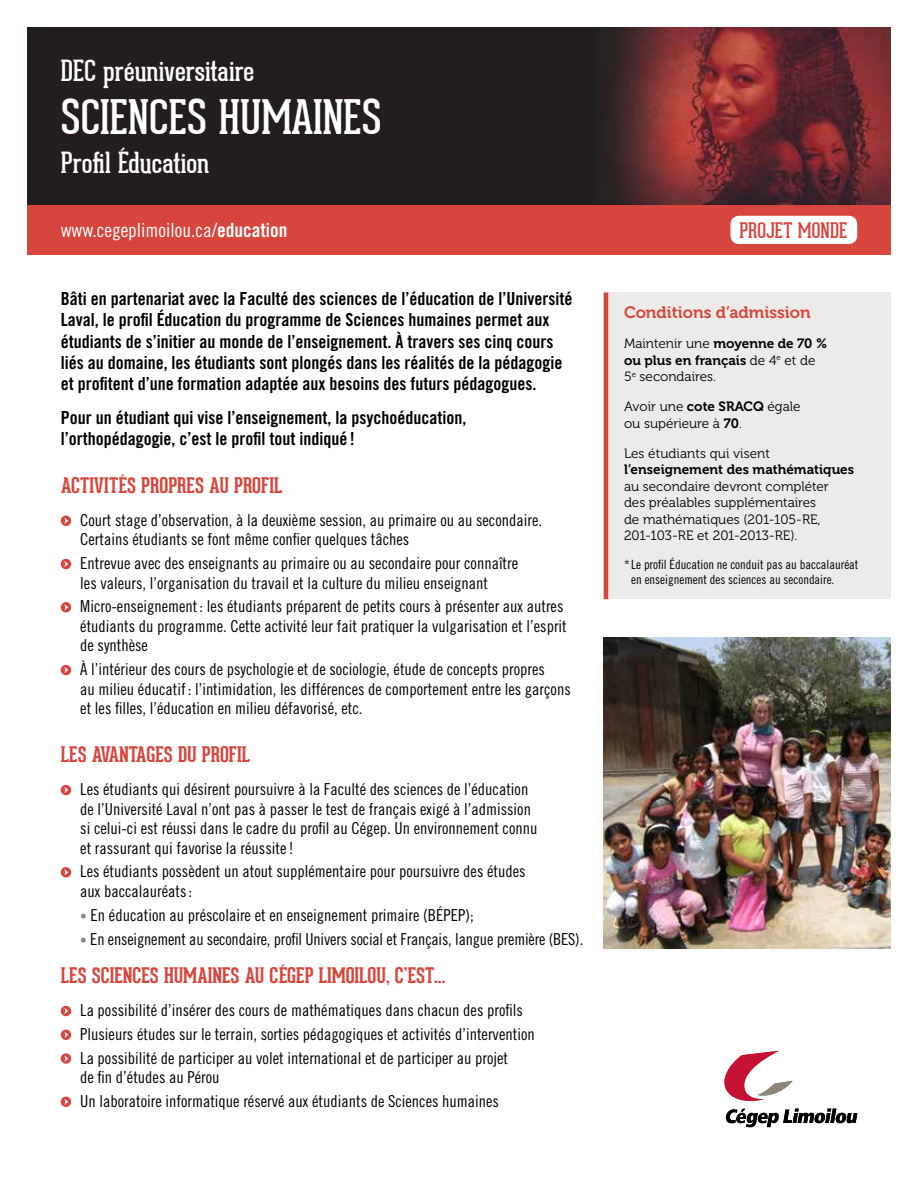
<style>
.page{position:relative;width:918px;height:1188px;background:#fff}
.page>*{position:absolute;margin:0;border:0;box-sizing:border-box;transform-origin:0 0}
.t1{font:46.5px "Geared Slab";color:#fff}
.t2{font:28.5px "Geared Slab";color:#fff}
.t3{font:700 21px "Geared Slab";color:#d6463d}
.t4{font:21px "Geared Slab";color:#d6463d}
.t5{font:19.5px "Trade Gothic LT Std Cn 18";color:#fff}
.t6{font:18px/21px "Trade Gothic LT Std Bd Cn 20";color:#000}
.t7{font:16.5px/19.5px "Trade Gothic LT Std Cn 18";color:#000}
.t8{font:16.5px "Museo 700";color:#d6463d}
.t9{font:13.5px/16.5px "Museo 300";color:#000}
.t10{font:13.5px "Museo 700";color:#000}
.t11{font:12.75px/15px "Trade Gothic LT Std Cn 18";color:#000}
.s1{font-family:"Trade Gothic LT Std Bd Cn 20"}
.s2{font-size:13.5px;color:#8e847a}
.s3{font-family:"Museo 700"}
.s4{font-family:"Museo 300"}
</style>
<div class="page">
<img style="left:604px;top:637px;width:287px;height:311px">
<img style="left:27px;top:27px;width:864px;height:178px">
<div style="left:27px;top:205px;width:864px;height:50px;background:#d6463d"></div>
<svg style="left:61px;top:516px;width:10px;height:10px"></svg>
<svg style="left:64px;top:518px;width:4px;height:6px"></svg>
<div style="left:61px;top:559px;width:10px;height:10px;background:#d6463d;border-radius:50%"></div>
<svg style="left:64px;top:561px;width:4px;height:6px"></svg>
<svg style="left:61px;top:602px;width:10px;height:10px"></svg>
<svg style="left:64px;top:604px;width:4px;height:6px"></svg>
<div style="left:61px;top:665px;width:10px;height:10px;background:#d6463d;border-radius:50%"></div>
<svg style="left:64px;top:667px;width:4px;height:6px"></svg>
<div style="left:61px;top:785px;width:10px;height:10px;background:#d6463d;border-radius:50%"></div>
<svg style="left:64px;top:787px;width:4px;height:6px"></svg>
<svg style="left:61px;top:867px;width:10px;height:10px"></svg>
<svg style="left:64px;top:869px;width:4px;height:6px"></svg>
<div style="left:61px;top:1006px;width:10px;height:10px;background:#d6463d;border-radius:50%"></div>
<svg style="left:64px;top:1008px;width:4px;height:6px"></svg>
<div style="left:61px;top:1030px;width:10px;height:10px;background:#d6463d;border-radius:50%"></div>
<svg style="left:64px;top:1032px;width:4px;height:6px"></svg>
<div style="left:61px;top:1053px;width:10px;height:11px;background:#d6463d;border-radius:50%"></div>
<svg style="left:64px;top:1055px;width:4px;height:7px"></svg>
<div style="left:61px;top:1097px;width:10px;height:10px;background:#d6463d;border-radius:50%"></div>
<svg style="left:64px;top:1099px;width:4px;height:6px"></svg>
<svg style="left:724px;top:1051px;width:69px;height:50px"></svg>
<svg style="left:725px;top:1109px;width:132px;height:18px"></svg>
<div style="left:604px;top:292px;width:287px;height:307px;background:#edebe9"></div>
<hr style="left:604px;top:292px;width:4px;height:307px;background:#d6463d">
<div style="left:731px;top:216px;width:126px;height:28px;background:#fff;border-radius:9px"></div>
<h2 class="t2" style="left:61px;top:53px;width:195px">DEC préuniversitaire</h2>
<h1 class="t1" style="left:61px;top:89px;width:322px">SCIENCES HUMAINES</h1>
<h2 class="t2" style="left:61px;top:146px;width:150px">Profil Éducation</h2>
<p class="t5" style="left:61px;top:219px;width:228px">www.cegeplimoilou.ca/<span class="s1">education</span></p>
<p class="t6" style="left:61px;top:288px;width:513px">Bâti en partenariat avec la Faculté des sciences de l’éducation de l’Université Laval, le profil Éducation du programme de Sciences humaines permet aux étudiants de s’initier au monde de l’enseignement. À travers ses cinq cours liés au domaine, les étudiants sont plongés dans les réalités de la pédagogie et profitent d’une formation adaptée aux besoins des futurs pédagogues.</p>
<p class="t6" style="left:61px;top:407px;width:407px">Pour un étudiant qui vise l’enseignement, la psychoéducation, l’orthopédagogie, c’est le profil tout indiqué !</p>
<p class="t3" style="left:61px;top:472px;width:223px">ACTIVITÉS PROPRES AU PROFIL</p>
<p class="t7" style="left:80px;top:510px;width:463px">Court stage d’observation, à la deuxième session, au primaire ou au secondaire.<br>Certains étudiants se font même confier quelques tâches</p>
<p class="t7" style="left:80px;top:553px;width:440px">Entrevue avec des enseignants au primaire ou au secondaire pour connaître les valeurs, l’organisation du travail et la culture du milieu enseignant</p>
<p class="t7" style="left:80px;top:597px;width:488px">Micro-enseignement: les étudiants préparent de petits cours à présenter aux autres étudiants du programme. Cette activité leur fait pratiquer la vulgarisation et l’esprit de synthèse</p>
<p class="t7" style="left:80px;top:659px;width:492px">À l’intérieur des cours de psychologie et de sociologie, étude de concepts propres<br>au milieu éducatif: l’intimidation, les différences de comportement entre les garçons et les filles, l’éducation en milieu défavorisé, etc.</p>
<p class="t3" style="left:61px;top:741px;width:191px">LES AVANTAGES DU PROFIL</p>
<p class="t7" style="left:80px;top:779px;width:459px">Les étudiants qui désirent poursuivre à la Faculté des sciences de l’éducation de l’Université Laval n’ont pas à passer le test de français exigé à l’admission si celui-ci est réussi dans le cadre du profil au Cégep. Un environnement connu et rassurant qui favorise la réussite!</p>
<p class="t7" style="left:80px;top:862px;width:447px">Les étudiants possèdent un atout supplémentaire pour poursuivre des études aux baccalauréats:</p>
<p class="t7" style="left:80px;top:905px;width:395px"><span class="s2">•</span> En éducation au préscolaire et en enseignement primaire (BÉPEP);</p>
<p class="t7" style="left:80px;top:929px;width:505px"><span class="s2">•</span> En enseignement au secondaire, profil Univers social et Français, langue première (BES).</p>
<p class="t3" style="left:61px;top:962px;width:386px">LES SCIENCES HUMAINES AU CÉGEP LIMOILOU, C’EST...</p>
<p class="t7" style="left:80px;top:998px;width:456px;line-height:23.7px">La possibilité d’insérer des cours de mathématiques dans chacun des profils<br>Plusieurs études sur le terrain, sorties pédagogiques et activités d’intervention<br>La possibilité de participer au volet international et de participer au projet</p>
<p class="t7" style="left:80px;top:1065px;width:420px;line-height:23.7px">de fin d’études au Pérou<br>Un laboratoire informatique réservé aux étudiants de Sciences humaines</p>
<p class="t4" style="left:740px;top:218px;width:109px">PROJET MONDE</p>
<p class="t8" style="left:624px;top:303px;width:188px">Conditions d’admission</p>
<p class="t9" style="left:624px;top:336px;width:205px">Maintenir une <span class="s3">moyenne de 70 %</span></p>
<p class="t10" style="left:624px;top:353px;width:193px">ou plus en français <span class="s4">de 4</span><sup>e</sup> <span class="s4">et de</span></p>
<p class="t9" style="left:624px;top:369px;width:93px">5<sup>e</sup> secondaires.</p>
<p class="t9" style="left:624px;top:399px;width:178px">Avoir une <span class="s3">cote SRACQ</span> égale ou supérieure à <span class="s3">70</span>.</p>
<p class="t9" style="left:624px;top:445px;width:148px">Les étudiants qui visent</p>
<p class="t10" style="left:624px;top:462px;width:232px">l’enseignement des mathématiques</p>
<p class="t9" style="left:624px;top:478px;width:206px">au secondaire devront compléter des préalables supplémentaires de mathématiques (201-105-RE,<br>201-103-RE et 201-2013-RE).</p>
<p class="t11" style="left:631px;top:557px;width:229px;text-indent:-7px">* Le profil Éducation ne conduit pas au baccalauréat en enseignement des sciences au secondaire.</p>
</div>
